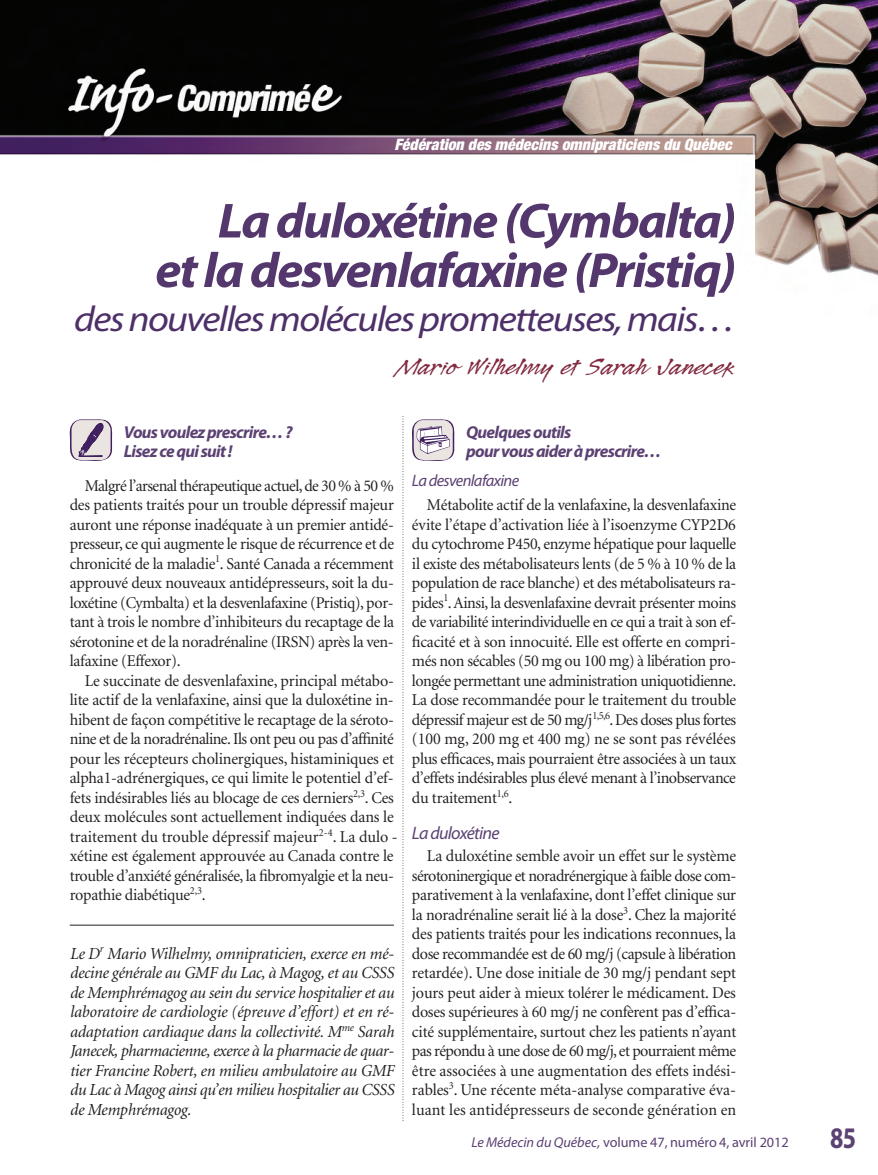
<style>
.page{position:relative;width:878px;height:1175px;background:#fff}
.page>*{position:absolute;margin:0;border:0;box-sizing:border-box;transform-origin:0 0}
.t1{font:italic 700 49.5px/49.5px "Myriad Pro";letter-spacing:-.035em;color:#54386d;text-align:right;scale:1.05 1}
.t2{font:italic 36px "Myriad Pro";letter-spacing:-.04em;color:#4e3069;scale:1.1 1}
.t3{font:700 30px "Myriad Pro";color:#5c4173;scale:.8 1}
.t4{font:27px "Legault Std";color:#82293f;scale:1.2 1}
.t5{font:italic 18px "Myriad Pro";letter-spacing:-.04em;color:#5c4173}
.t6{font:italic 700 17.25px/19.5px "Myriad Pro";letter-spacing:-.04em;color:#5c4173}
.t7{font:italic 16.8px/19.5px "Minion";letter-spacing:-.025em;color:#231f20;text-align:justify}
.t8{font:16.5px/19.5px "Minion";letter-spacing:-.015em;color:#231f20;text-align:justify}
.t9{font:italic 16.5px "Myriad Pro";letter-spacing:-.04em;color:#5c4173}
.t10{font:italic 900 condensed 15.75px "Helvetica Neue";color:#fff}
.t11{font:14.25px "Myriad Pro";letter-spacing:-.005em;color:#5c4173}
.s1{font-style:italic}
</style>
<div class="page">
<img style="left:0;top:0;width:878px;height:276px">
<svg style="left:402px;top:416px;width:1px;height:703px"></svg>
<svg style="left:70px;top:419px;width:43px;height:42px;background:#c1b5c2"></svg>
<svg style="left:412px;top:419px;width:43px;height:42px"></svg>
<hr style="left:70px;top:924px;width:324px;height:1px;background:#231f20">
<p class="t10" style="left:394px;top:138px;width:339px">Fédération des médecins omnipraticiens du Québec</p>
<h1 class="t1" style="left:155px;top:200px;width:555px">La duloxétine (Cymbalta)<br>et la desvenlafaxine (Pristiq)</h1>
<h2 class="t2" style="left:74px;top:305px;width:603px">des nouvelles molécules prometteuses, mais…</h2>
<h3 class="t4" style="left:399px;top:349px;width:282px">Mario Wilhelmy et Sarah Janecek</h3>
<p class="t6" style="left:124px;top:423px;width:170px">Vous voulez prescrire… ?<br>Lisez ce qui suit !</p>
<p class="t8" style="left:70px;top:477px;width:326px;text-indent:15px">Malgré l’arsenal thérapeutique actuel, de 30 % à 50 % des patients traités pour un trouble dépressif majeur auront une réponse inadéquate à un premier antidé&shy;presseur, ce qui augmente le risque de récurrence et de chronicité de la maladie<sup>1</sup>. Santé Canada a récemment approuvé deux nouveaux antidépresseurs, soit la du&shy;loxétine (Cymbalta) et la desvenlafaxine (Pristiq), por&shy;tant à trois le nombre d’inhibiteurs du recaptage de la sérotonine et de la noradrénaline (IRSN) après la ven&shy;lafaxine (Effexor).</p>
<p class="t8" style="left:70px;top:672px;width:329px;text-align:left;text-indent:15px">Le succinate de desvenlafaxine, principal métabo&shy;lite actif de la venlafaxine, ainsi que la duloxétine in&shy;hibent de façon compétitive le recaptage de la séroto&shy;nine et de la noradrénaline. Ils ont peu ou pas d’affinité pour les récepteurs cholinergiques, histaminiques et alpha1-adrénergiques, ce qui limite le potentiel d’ef&shy;fets indésirables liés au blocage de ces derniers<sup>2,3</sup>. Ces deux molécules sont actuellement indiquées dans le traitement du trouble dépressif majeur<sup>2-4</sup>. La dulo - xétine est également approuvée au Canada contre le trouble d’anxiété généralisée, la fibromyalgie et la neu&shy;ropathie diabétique<sup>2,3</sup>.</p>
<p class="t7" style="left:70px;top:945px;width:326px">Le D<sup>r</sup> Mario Wilhelmy, omnipraticien, exerce en mé&shy;decine générale au GMF du Lac, à Magog, et au CSSS de Memphrémagog au sein du service hospitalier et au laboratoire de cardiologie (épreuve d’effort) et en ré&shy;adaptation cardiaque dans la collectivité. M<sup>me</sup> Sarah Janecek, pharmacienne, exerce à la pharmacie de quar&shy;tier Francine Robert, en milieu ambulatoire au GMF du Lac à Magog ainsi qu’en milieu hospitalier au CSSS de Memphrémagog.</p>
<p class="t6" style="left:466px;top:423px;width:197px">Quelques outils<br>pour vous aider à prescrire…</p>
<p class="t9" style="left:412px;top:474px;width:109px">La desvenlafaxine</p>
<p class="t8" style="left:412px;top:496px;width:326px;text-indent:15px">Métabolite actif de la venlafaxine, la desvenlafaxine évite l’étape d’activation liée à l’isoenzyme CYP2D6 du cytochrome P450, enzyme hépatique pour laquelle il existe des métabolisateurs lents (de 5 % à 10 % de la population de race blanche) et des métabolisateurs ra&shy;pides<sup>1</sup>. Ainsi, la desvenlafaxine devrait présenter moins de variabilité interindividuelle en ce qui a trait à son ef&shy;ficacité et à son innocuité. Elle est offerte en compri&shy;més non sécables (50 mg ou 100 mg) à libération pro&shy;longée permettant une administration uniquotidienne.<br>La dose recommandée pour le traitement du trouble dépressif majeur est de 50 mg/j<sup>1,5,6</sup>. Des doses plus fortes (100 mg, 200 mg et 400 mg) ne se sont pas révélées plus efficaces, mais pourraient être associées à un taux d’effets indésirables plus élevé menant à l’inobservance du traitement<sup>1,6</sup>.</p>
<p class="t5" style="left:412px;top:826px;width:89px">La duloxétine</p>
<p class="t8" style="left:412px;top:847px;width:326px;text-indent:15px">La duloxétine semble avoir un effet sur le système sérotoninergique et noradrénergique à faible dose com&shy;parativement à la venlafaxine, dont l’effet clinique sur la noradrénaline serait lié à la dose<sup>3</sup>. Chez la majorité des patients traités pour les indications reconnues, la dose recommandée est de 60 mg/j (capsule à libération retardée). Une dose initiale de 30 mg/j pendant sept jours peut aider à mieux tolérer le médicament. Des doses supérieures à 60 mg/j ne confèrent pas d’effica&shy;cité supplémentaire, surtout chez les patients n’ayant pas répondu à une dose de 60 mg/j, et pourraient même être associées à une augmentation des effets indési&shy;rables<sup>3</sup>. Une récente méta-analyse comparative éva&shy;luant les antidépresseurs de seconde génération en</p>
<p class="t11" style="left:471px;top:1137px;width:319px"><span class="s1">Le Médecin du Québec,</span> volume 47, numéro 4, avril 2012</p>
<h3 class="t3" style="left:830px;top:1126px;width:34px">85</h3>
</div>
